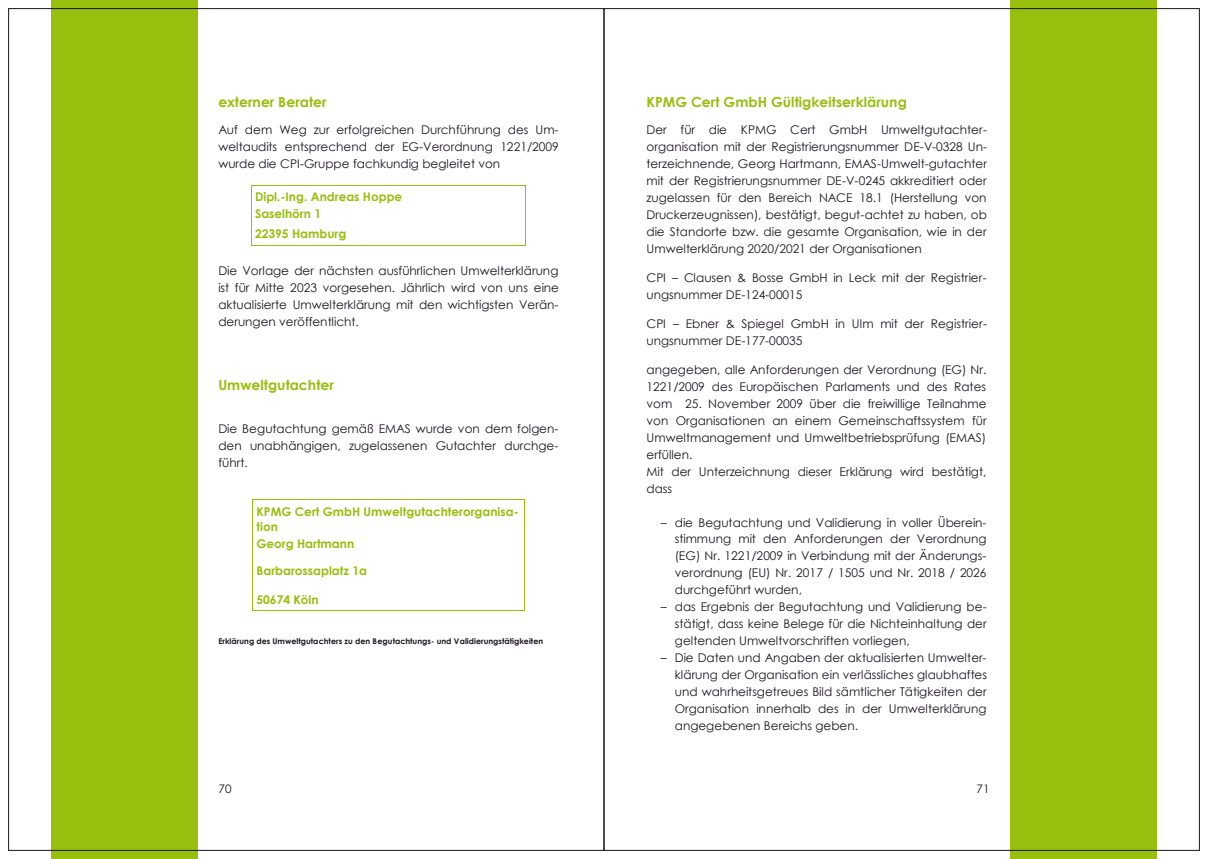
<style>
.page{position:relative;width:1208px;height:859px;background:#fff}
.page>*{position:absolute;margin:0;border:0;box-sizing:border-box;transform-origin:0 0}
.t1{font:700 13.9px "Century Gothic";color:#97be0d}
.t2{font:12px/16.9px "Century Gothic";color:#1a171c;text-align:justify}
.t3{font:700 12px/17.1px "Century Gothic";color:#97be0d}
.t4{font:11.8px "Century Gothic";color:#1a171c}
.t5{font:700 7.9px "Century Gothic";letter-spacing:.005em;color:#1a171c}
</style>
<div class="page">
<div style="left:51px;top:0;width:146px;height:859px;background:#97bf0d"></div>
<div style="left:1011px;top:0;width:146px;height:859px;background:#97bf0d"></div>
<hr style="left:252px;top:185px;width:273px;height:1px;background:#96be0d">
<hr style="left:251px;top:186px;width:1px;height:59px;background:#96be0d">
<hr style="left:252px;top:245px;width:273px;height:1px;background:#96be0d">
<hr style="left:525px;top:186px;width:1px;height:59px;background:#96be0d">
<hr style="left:253px;top:499px;width:271px;height:1px;background:#96be0d">
<hr style="left:252px;top:500px;width:1px;height:110px;background:#96be0d">
<hr style="left:253px;top:610px;width:271px;height:1px;background:#96be0d">
<hr style="left:524px;top:500px;width:1px;height:110px;background:#96be0d">
<p class="t1" style="left:218px;top:92px;width:110px">externer Berater</p>
<p class="t2" style="left:218px;top:121px;width:342px">Auf dem Weg zur erfolgreichen Durchführung des Um&shy;weltaudits entsprechend der EG-Verordnung 1221/2009 wurde die CPI-Gruppe fachkundig begleitet von</p>
<p class="t3" style="left:255px;top:188px;width:149px">Dipl.-Ing. Andreas Hoppe<br>Saselhörn 1</p>
<p class="t3" style="left:255px;top:225px;width:93px">22395 Hamburg</p>
<p class="t2" style="left:218px;top:262px;width:342px">Die Vorlage der nächsten ausführlichen Umwelterklärung ist für Mitte 2023 vorgesehen. Jährlich wird von uns eine aktualisierte Umwelterklärung mit den wichtigsten Verän&shy;derungen veröffentlicht.</p>
<p class="t1" style="left:218px;top:374px;width:117px">Umweltgutachter</p>
<p class="t2" style="left:218px;top:420px;width:341px">Die Begutachtung gemäß EMAS wurde von dem folgen&shy;den unabhängigen, zugelassenen Gutachter durchge&shy;führt.</p>
<p class="t3" style="left:256px;top:503px;width:264px;line-height:14.9px">KPMG Cert GmbH Umweltgutachterorganisa&shy;tion</p>
<p class="t3" style="left:256px;top:535px;width:99px">Georg Hartmann</p>
<p class="t3" style="left:256px;top:561px;width:112px">Barbarossaplatz 1a</p>
<p class="t3" style="left:256px;top:590px;width:64px">50674 Köln</p>
<p class="t5" style="left:218px;top:635px;width:326px">Erklärung des Umweltgutachters zu den Begutachtungs- und Validierungstätigkeiten</p>
<p class="t1" style="left:646px;top:92px;width:262px">KPMG Cert GmbH Gültigkeitserklärung</p>
<p class="t2" style="left:646px;top:121px;width:342px">Der für die KPMG Cert GmbH Umweltgutachter&shy;organisation mit der Registrierungsnummer DE-V-0328 Un&shy;terzeichnende, Georg Hartmann, EMAS-Umwelt-gutachter mit der Registrierungsnummer DE-V-0245 akkreditiert oder zugelassen für den Bereich NACE 18.1 (Herstellung von Druckerzeugnissen), bestätigt, begut-achtet zu haben, ob die Standorte bzw. die gesamte Organisation, wie in der Umwelterklärung 2020/2021 der Organisationen</p>
<p class="t2" style="left:646px;top:269px;width:342px">CPI – Clausen &amp; Bosse GmbH in Leck mit der Registrier&shy;ungsnummer DE-124-00015</p>
<p class="t2" style="left:646px;top:315px;width:342px">CPI – Ebner &amp; Spiegel GmbH in Ulm mit der Registrier&shy;ungsnummer DE-177-00035</p>
<p class="t2" style="left:646px;top:361px;width:342px;text-align:left">angegeben, alle Anforderungen der Verordnung (EG) Nr.<br>1221/2009 des Europäischen Parlaments und des Rates vom 25. November 2009 über die freiwillige Teilnahme von Organisationen an einem Gemeinschaftssystem für Umweltmanagement und Umweltbetriebsprüfung (EMAS) erfüllen.<br>Mit der Unterzeichnung dieser Erklärung wird bestätigt, dass</p>
<p class="t2" style="left:675px;top:514px;width:313px;text-indent:-14px">– die Begutachtung und Validierung in voller Überein&shy;stimmung mit den Anforderungen der Verordnung (EG) Nr. 1221/2009 in Verbindung mit der Änderungs&shy;verordnung (EU) Nr. 2017 / 1505 und Nr. 2018 / 2026 durchgeführt wurden,</p>
<p class="t2" style="left:675px;top:598px;width:313px;text-indent:-14px">– das Ergebnis der Begutachtung und Validierung be&shy;stätigt, dass keine Belege für die Nichteinhaltung der geltenden Umweltvorschriften vorliegen,</p>
<p class="t2" style="left:675px;top:649px;width:314px;text-indent:-14px">– Die Daten und Angaben der aktualisierten Umwelter&shy;klärung der Organisation ein verlässliches glaubhaftes und wahrheitsgetreues Bild sämtlicher Tätigkeiten der Organisation innerhalb des in der Umwelterklärung angegebenen Bereichs geben.</p>
<p class="t4" style="left:218px;top:781px;width:15px">70</p>
<p class="t4" style="left:976px;top:781px;width:15px">71</p>
</div>
